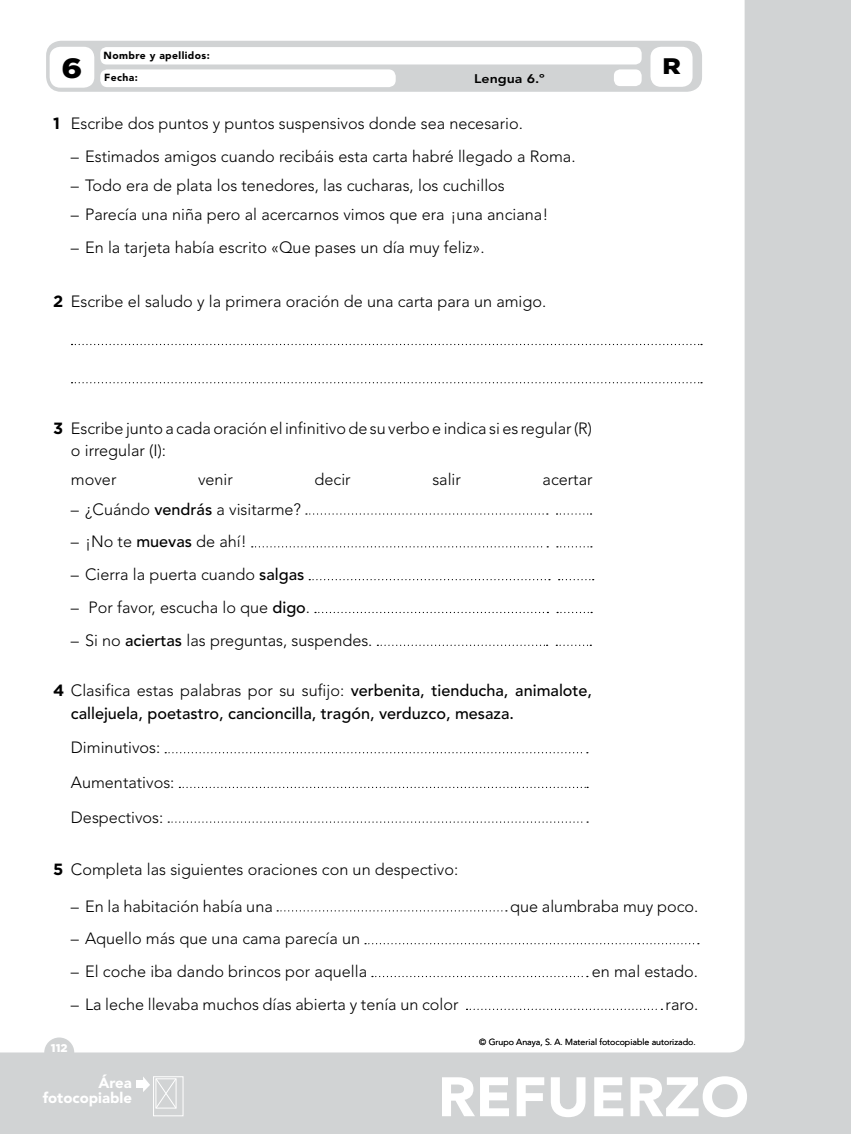
<style>
.page{position:relative;width:851px;height:1134px;background:#fff}
.page>*{position:absolute;margin:0;border:0;box-sizing:border-box;transform-origin:0 0}
.t1{font:900 55px "Avenir LT Std";color:#fff;scale:1.06 1}
.t2{font:900 27.88px "Gotham";color:#000;scale:1.13 1}
.t3{font:900 22.5px "Gotham";color:#000;scale:1.13 1}
.nucleoTexto{font:300 16.25px/22.1px "Avenir LT Std";color:#000}
.t4{font:500 16.25px/22.1px "Avenir LT Std";color:#000}
.nucleoTextosangrado{font:300 16.25px "Avenir LT Std";color:#000}
.t5{font:900 14.88px/14.9px "Avenir LT Std";color:#fff;text-align:right}
.t6{font:800 12.5px "Avenir LT Std";color:#000;scale:1.13 1}
.t7{font:900 11.25px "Gotham";color:#fff}
.t8{font:900 10.25px "Avenir LT Std";letter-spacing:.04em;color:#000}
.t9{font:300 8.75px "Avenir LT Std";color:#000}
.s1{font-family:"Gotham";font-weight:700}
.s2{font-weight:500}
.s3{font-weight:300}
</style>
<div class="page">
<div style="left:0;top:0;width:850px;height:1134px;background:#d1d3d4"></div>
<div style="left:0;top:0;width:744px;height:1052px;background:#fff"></div>
<div style="left:44px;top:1037px;width:30px;height:30px;background:#d1d3d4;border-radius:50%"></div>
<div style="left:153px;top:1076px;width:30px;height:40px;border:1px solid #fff"></div>
<svg style="left:143px;top:1076px;width:34px;height:33px"></svg>
<div style="left:136px;top:1081px;width:8px;height:7px;background:#fff"></div>
<div style="left:46px;top:41px;width:656px;height:51px;background:#d1d3d4;border-radius:15px"></div>
<div style="left:50px;top:47px;width:44px;height:41px;background:#fff;border-radius:11px"></div>
<div style="left:613px;top:69px;width:28px;height:17px;background:#fff;border-radius:6px"></div>
<div style="left:650px;top:47px;width:42px;height:40px;background:#fff;border-radius:11px"></div>
<div style="left:100px;top:69px;width:295px;height:18px;background:#fff;border-radius:7px"></div>
<div style="left:100px;top:47px;width:541px;height:17px;background:#fff;border-radius:6px"></div>
<svg style="left:71px;top:344px;width:631px;height:1px"></svg>
<svg style="left:71px;top:382px;width:631px;height:1px"></svg>
<svg style="left:306px;top:513px;width:241px;height:2px"></svg>
<svg style="left:556px;top:513px;width:35px;height:2px"></svg>
<svg style="left:252px;top:546px;width:296px;height:1px"></svg>
<svg style="left:557px;top:546px;width:35px;height:1px"></svg>
<svg style="left:309px;top:579px;width:241px;height:1px"></svg>
<svg style="left:558px;top:579px;width:35px;height:1px"></svg>
<svg style="left:315px;top:612px;width:233px;height:1px"></svg>
<svg style="left:557px;top:612px;width:35px;height:1px"></svg>
<svg style="left:377px;top:645px;width:170px;height:1px"></svg>
<svg style="left:556px;top:645px;width:35px;height:1px"></svg>
<svg style="left:165px;top:752px;width:422px;height:1px"></svg>
<svg style="left:179px;top:787px;width:409px;height:1px"></svg>
<svg style="left:168px;top:821px;width:420px;height:2px"></svg>
<svg style="left:277px;top:910px;width:230px;height:1px"></svg>
<svg style="left:365px;top:943px;width:333px;height:1px"></svg>
<svg style="left:372px;top:976px;width:215px;height:1px"></svg>
<svg style="left:466px;top:1009px;width:196px;height:1px"></svg>
<p class="t2" style="left:61px;top:49px;width:20px">6</p>
<p class="t8" style="left:103px;top:49px;width:108px">Nombre y apellidos:</p>
<p class="t8" style="left:104px;top:71px;width:35px">Fecha:</p>
<p class="t6" style="left:474px;top:72px;width:64px">Lengua 6.º</p>
<p class="nucleoTexto" style="left:53px;top:113px;width:471px"><span class="s1">1</span> Escribe dos puntos y puntos suspensivos donde sea necesario.</p>
<p class="nucleoTexto" style="left:71px;top:145px;width:506px">– Estimados amigos cuando recibáis esta carta habré llegado a Roma.</p>
<p class="nucleoTexto" style="left:71px;top:174px;width:435px">– Todo era de plata los tenedores, las cucharas, los cuchillos</p>
<p class="nucleoTexto" style="left:71px;top:203px;width:479px">– Parecía una niña pero al acercarnos vimos que era ¡una anciana!</p>
<p class="nucleoTexto" style="left:71px;top:236px;width:415px">– En la tarjeta había escrito «Que pases un día muy feliz».</p>
<p class="nucleoTexto" style="left:53px;top:290px;width:494px"><span class="s1">2</span> Escribe el saludo y la primera oración de una carta para un amigo.</p>
<h3 class="t3" style="left:662px;top:51px;width:18px">R</h3>
<p class="nucleoTexto" style="left:71px;top:417px;width:522px;text-indent:-18px"><span class="s1">3</span> Escribe junto a cada oración el infinitivo de su verbo e indica si es regular (R) o irregular (I):</p>
<p class="nucleoTextosangrado" style="left:71px;top:470px;width:47px">mover</p>
<p class="nucleoTextosangrado" style="left:198px;top:470px;width:36px">venir</p>
<p class="nucleoTextosangrado" style="left:314px;top:470px;width:38px">decir</p>
<p class="nucleoTextosangrado" style="left:432px;top:470px;width:30px">salir</p>
<p class="nucleoTextosangrado" style="left:542px;top:470px;width:51px">acertar</p>
<p class="nucleoTexto" style="left:71px;top:498px;width:232px">– ¿Cuándo <span class="s2">vendrás</span> a visitarme?</p>
<p class="nucleoTexto" style="left:71px;top:531px;width:177px">– ¡No te <span class="s2">muevas</span> de ahí!</p>
<p class="nucleoTexto" style="left:71px;top:564px;width:235px">– Cierra la puerta cuando <span class="s2">salgas</span></p>
<p class="nucleoTexto" style="left:71px;top:596px;width:241px">– Por favor, escucha lo que <span class="s2">digo</span>.</p>
<p class="nucleoTexto" style="left:71px;top:629px;width:303px">– Si no <span class="s2">aciertas</span> las preguntas, suspendes.</p>
<p class="t4" style="left:71px;top:680px;width:522px;text-indent:-18px"><span class="s1">4</span> <span class="s3">Clasifica estas palabras por su sufijo:</span> verbenita, tienducha, animalote, callejuela, poetastro, cancioncilla, tragón, verduzco, mesaza.</p>
<p class="nucleoTexto" style="left:71px;top:737px;width:91px">Diminutivos:</p>
<p class="nucleoTexto" style="left:71px;top:771px;width:105px">Aumentativos:</p>
<p class="nucleoTexto" style="left:71px;top:806px;width:94px">Despectivos:</p>
<p class="nucleoTexto" style="left:53px;top:858px;width:406px"><span class="s1">5</span> Completa las siguientes oraciones con un despectivo:</p>
<p class="nucleoTexto" style="left:71px;top:895px;width:203px">– En la habitación había una</p>
<p class="nucleoTexto" style="left:510px;top:895px;width:190px">que alumbraba muy poco.</p>
<p class="nucleoTexto" style="left:71px;top:928px;width:291px">– Aquello más que una cama parecía un</p>
<p class="nucleoTexto" style="left:71px;top:960px;width:297px">– El coche iba dando brincos por aquella</p>
<p class="nucleoTexto" style="left:591px;top:960px;width:108px">en mal estado.</p>
<p class="nucleoTexto" style="left:71px;top:993px;width:389px">– La leche llevaba muchos días abierta y tenía un color</p>
<p class="nucleoTexto" style="left:665px;top:993px;width:34px">raro.</p>
<p class="t7" style="left:51px;top:1040px;width:18px">112</p>
<p class="t5" style="left:43px;top:1075px;width:91px">Área fotocopiable</p>
<p class="t9" style="left:479px;top:1037px;width:218px">© Grupo Anaya, S. A. Material fotocopiable autorizado.</p>
<h1 class="t1" style="left:437px;top:1064px;width:295px">REFUERZO</h1>
</div>
